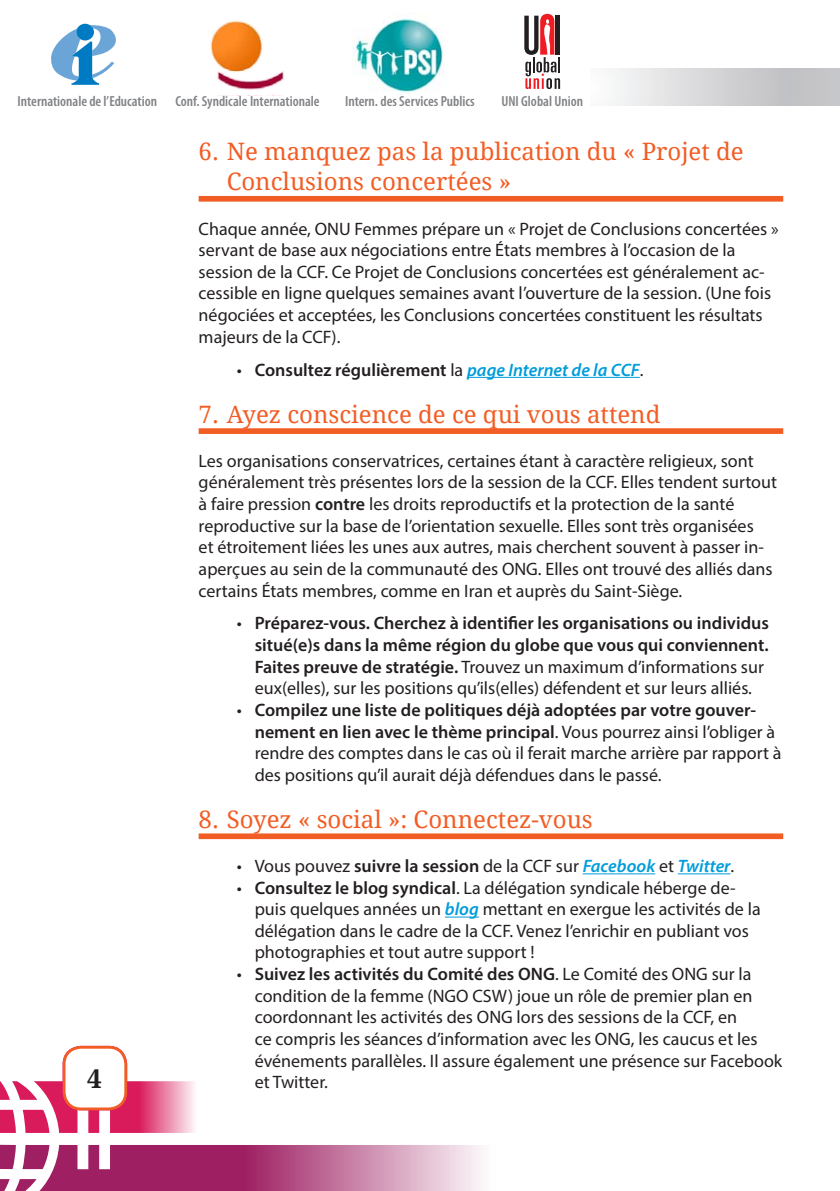
<style>
.page{position:relative;width:840px;height:1191px;background:#fff}
.page>*{position:absolute;margin:0;border:0;box-sizing:border-box;transform-origin:0 0}
.t1{font:700 26px "Droid Serif";color:#231f20}
.Titles_-_1{font:24px/30px "Droid Serif";color:#f25d25}
.text{font:18px/21.6px "Myriad Pro";color:#231f20}
.t2{font:600 18px/21.6px "Myriad Pro";color:#231f20}
.t3{font:600 condensed 14.6px "Myriad Pro";color:#808285}
.s1{font-weight:400}
.s2{font-style:italic;color:#019dda}
.s3{font-weight:600}
.s4{font-weight:600;font-style:italic;color:#019dda}
</style>
<div class="page">
<div style="left:590px;top:68px;width:249px;height:37px;background:linear-gradient(to right,#f8f8f9,#b9b9bd)"></div>
<svg style="left:0;top:1144px;width:482px;height:47px;background:#bd6995"></svg>
<svg style="left:0;top:1081px;width:194px;height:52px"></svg>
<img style="left:210px;top:20px;width:74px;height:70px">
<svg style="left:51px;top:23px;width:65px;height:62px"></svg>
<img style="left:352px;top:18px;width:92px;height:74px">
<svg style="left:524px;top:14px;width:36px;height:75px"></svg>
<div style="left:198px;top:196px;width:584px;height:6px;background:#f25d25"></div>
<hr style="left:467px;top:377px;width:172px;height:1px;background:#019dda">
<div style="left:198px;top:428px;width:584px;height:6px;background:#f25d25"></div>
<div style="left:198px;top:833px;width:584px;height:6px;background:#f25d25"></div>
<hr style="left:582px;top:873px;width:73px;height:1px;background:#019dda">
<hr style="left:677px;top:873px;width:53px;height:1px;background:#019dda">
<hr style="left:444px;top:916px;width:34px;height:1px;background:#019dda">
<div style="left:64px;top:1047px;width:62px;height:62px;background:#fff;border-radius:17px"></div>
<div style="left:63px;top:1045px;width:64px;height:65px;border:3px solid #f25d25;border-radius:17px"></div>
<p class="t3" style="left:18px;top:92px;width:303px">Internationale de l’Education Conf. Syndicale Internationale</p>
<p class="t3" style="left:345px;top:92px;width:131px">Intern. des Services Publics</p>
<p class="t3" style="left:501px;top:92px;width:83px">UNI Global Union</p>
<p class="Titles_-_1" style="left:226px;top:136px;width:518px;text-indent:-28px">6. Ne manquez pas la publication du « Projet de<br>Conclusions concertées »</p>
<p class="text" style="left:198px;top:217px;width:581px">Chaque année, ONU Femmes prépare un « Projet de Conclusions concertées » servant de base aux négociations entre États membres à l’occasion de la session de la CCF. Ce Projet de Conclusions concertées est généralement ac&shy;cessible en ligne quelques semaines avant l’ouverture de la session. (Une fois négociées et acceptées, les Conclusions concertées constituent les résultats majeurs de la CCF).</p>
<p class="t2" style="left:236px;top:358px;width:408px"><span class="s1">•</span> Consultez régulièrement <span class="s1">la</span> <span class="s2">page Internet de la CCF</span><span class="s1">.</span></p>
<p class="Titles_-_1" style="left:198px;top:398px;width:463px">7. Ayez conscience de ce qui vous attend</p>
<p class="text" style="left:198px;top:450px;width:579px">Les organisations conservatrices, certaines étant à caractère religieux, sont généralement très présentes lors de la session de la CCF. Elles tendent surtout à faire pression <span class="s3">contre</span> les droits reproductifs et la protection de la santé reproductive sur la base de l’orientation sexuelle. Elles sont très organisées<br>et étroitement liées les unes aux autres, mais cherchent souvent à passer in&shy;aperçues au sein de la communauté des ONG. Elles ont trouvé des alliés dans certains États membres, comme en Iran et auprès du Saint-Siège.</p>
<p class="t2" style="left:254px;top:612px;width:515px;text-indent:-18px"><span class="s1">•</span> Préparez-vous. Cherchez à identifier les organisations ou individus situé(e)s dans la même région du globe que vous qui conviennent.<br>Faites preuve de stratégie. <span class="s1">Trouvez un maximum d’informations sur eux(elles), sur les positions qu’ils(elles) défendent et sur leurs alliés.</span></p>
<p class="text" style="left:254px;top:699px;width:528px;text-indent:-18px">• <span class="s3">Compilez une liste de politiques déjà adoptées par votre gouver&shy;nement en lien avec le thème principal</span>. Vous pourrez ainsi l’obliger à rendre des comptes dans le cas où il ferait marche arrière par rapport à des positions qu’il aurait déjà défendues dans le passé.</p>
<p class="Titles_-_1" style="left:198px;top:803px;width:395px">8. Soyez « social »: Connectez-vous</p>
<p class="text" style="left:236px;top:855px;width:499px">• Vous pouvez <span class="s3">suivre la session</span> de la CCF sur <span class="s4">Facebook</span> et <span class="s4">Twitter</span>.</p>
<p class="text" style="left:254px;top:876px;width:507px;text-indent:-18px">• <span class="s3">Consultez le blog syndical</span>. La délégation syndicale héberge de&shy;puis quelques années un <span class="s4">blog</span> mettant en exergue les activités de la délégation dans le cadre de la CCF. Venez l’enrichir en publiant vos photographies et tout autre support !</p>
<p class="text" style="left:254px;top:963px;width:529px;text-indent:-18px">• <span class="s3">Suivez les activités du Comité des ONG</span>. Le Comité des ONG sur la condition de la femme (NGO CSW) joue un rôle de premier plan en coordonnant les activités des ONG lors des sessions de la CCF, en<br>ce compris les séances d’information avec les ONG, les caucus et les événements parallèles. Il assure également une présence sur Facebook</p>
<h1 class="t1" style="left:87px;top:1060px;width:16px">4</h1>
<p class="text" style="left:254px;top:1071px;width:75px">et Twitter.</p>
</div>
